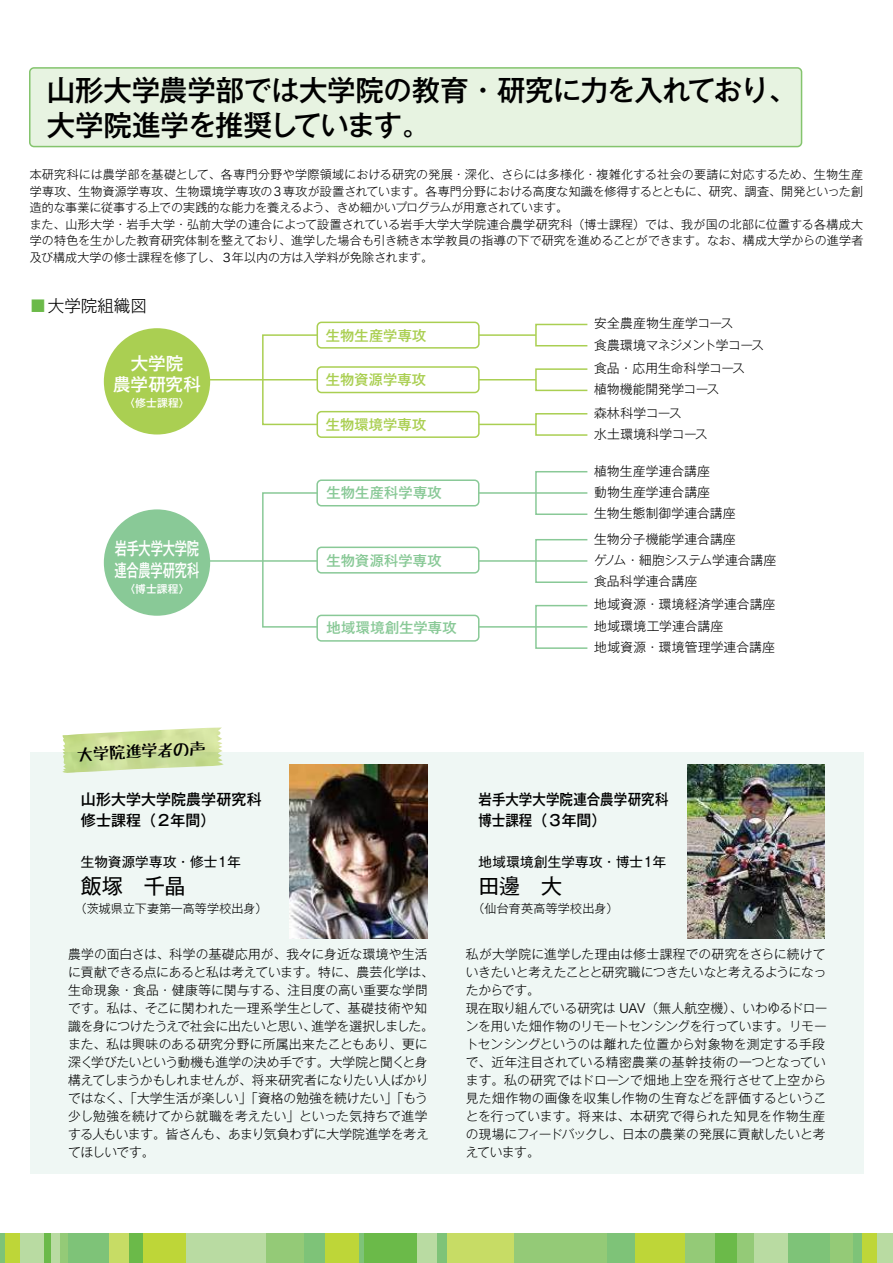
<style>
.page{position:relative;width:893px;height:1263px;background:#fff}
.page>*{position:absolute;margin:0;border:0;box-sizing:border-box;transform-origin:0 0}
.t1{font:500 28.5px/34.5px "Gothic MB101 Pro";letter-spacing:-.025em;color:#000}
.t2{font:21px "Gothic MB101 Pro";color:#000}
.t3{font:500 17.55px/21.6px "Gothic MB101 Pro";letter-spacing:-.015em;color:#fff;scale:.7 1}
.t4{font:500 17.55px/21.6px "Gothic MB101 Pro";letter-spacing:-.015em;color:#fff;text-align:center}
.t5{font:16.5px "Tanuki Permanent Marker";color:#000}
.t6{font:300 16.5px "Gothic MB101 Pro";letter-spacing:-.005em;color:#000}
.t7{font:500 15px/21px "Gothic MB101 Pro";color:#000;scale:.9 1}
.t8{font:500 15px/21px "Gothic MB101 Pro";color:#000}
.t9{font:500 14.25px "Gothic MB101 Pro";letter-spacing:.015em;color:#89c997}
.t10{font:500 14.25px "Gothic MB101 Pro";letter-spacing:.015em;color:#aacf52}
.t11{font:13.5px "Gothic MB101 Pro";letter-spacing:.02em;color:#000}
.t12{font:300 12.75px/18px "Gothic MB101 Pro";color:#000}
.t13{font:300 12.75px/21.3px "Gothic MB101 Pro";letter-spacing:-.035em;color:#000}
.t14{font:300 12.75px "Gothic MB101 Pro";letter-spacing:-.02em;color:#000}
.t15{font:300 12px/16.5px "Gothic MB101 Pro";letter-spacing:.005em;color:#000}
.t16{font:500 10.8px "Gothic MB101 Pro";letter-spacing:.01em;color:#fff}
.s1{font-family:"Hira Kaku Std N W3";font-weight:400}
.s2{font-family:"Hira Kaku Std N W3";font-weight:400;color:#6bba49}
</style>
<div class="page">
<div style="left:30px;top:751px;width:833px;height:422px;background:#eff7f4"></div>
<img style="left:289px;top:764px;width:138px;height:175px">
<img style="left:687px;top:764px;width:138px;height:175px">
<div style="left:317px;top:411px;width:163px;height:27px;border:2px solid #aacf52;border-radius:4px"></div>
<div style="left:316px;top:479px;width:163px;height:27px;border:2px solid #89c997;border-radius:4px"></div>
<div style="left:316px;top:547px;width:163px;height:27px;border:2px solid #89c997;border-radius:4px"></div>
<div style="left:316px;top:615px;width:163px;height:27px;border:2px solid #89c997;border-radius:4px"></div>
<div style="left:317px;top:366px;width:163px;height:27px;border:2px solid #aacf52;border-radius:4px"></div>
<div style="left:317px;top:322px;width:163px;height:27px;border:2px solid #aacf52;border-radius:4px"></div>
<div style="left:30px;top:68px;width:771px;height:79px;background:#e7f3e1;border-radius:4px"></div>
<div style="left:29px;top:67px;width:773px;height:80px;border:2px solid #84c46d;border-radius:4px"></div>
<div style="left:104px;top:328px;width:106px;height:106px;background:#aacf52;border-radius:50%"></div>
<div style="left:265px;top:1233px;width:40px;height:30px;background:#94ca77"></div>
<div style="left:513px;top:1233px;width:95px;height:30px;background:#94ca77"></div>
<div style="left:19px;top:1233px;width:41px;height:30px;background:#b9dba2"></div>
<div style="left:417px;top:1233px;width:20px;height:30px;background:#b9dba2"></div>
<div style="left:684px;top:1233px;width:70px;height:30px;background:#94ca77"></div>
<div style="left:186px;top:1233px;width:79px;height:30px;background:#b9dba2"></div>
<div style="left:754px;top:1233px;width:34px;height:30px;background:#b9dba2"></div>
<div style="left:60px;top:1233px;width:8px;height:30px;background:#94ca77"></div>
<div style="left:129px;top:1233px;width:14px;height:30px;background:#6bba49"></div>
<div style="left:364px;top:1233px;width:53px;height:30px;background:#6bba49"></div>
<div style="left:715px;top:1233px;width:21px;height:30px;background:#6bba49"></div>
<div style="left:0;top:1233px;width:5px;height:30px;background:#7ec378"></div>
<div style="left:68px;top:1233px;width:41px;height:30px;background:#7ec378"></div>
<div style="left:305px;top:1233px;width:20px;height:30px;background:#7ec378"></div>
<div style="left:788px;top:1233px;width:43px;height:30px;background:#7ec378"></div>
<div style="left:437px;top:1233px;width:10px;height:30px;background:#7ec378"></div>
<div style="left:608px;top:1233px;width:27px;height:30px;background:#7ec378"></div>
<div style="left:358px;top:1233px;width:6px;height:30px;background:#7ec378"></div>
<div style="left:109px;top:1233px;width:20px;height:30px;background:#c7dc65"></div>
<div style="left:447px;top:1233px;width:66px;height:30px;background:#c7dc65"></div>
<div style="left:5px;top:1233px;width:14px;height:30px;background:#bed638"></div>
<div style="left:635px;top:1233px;width:49px;height:30px;background:#bed638"></div>
<div style="left:325px;top:1233px;width:33px;height:30px;background:#bed638"></div>
<div style="left:143px;top:1233px;width:43px;height:30px;background:#bed638"></div>
<div style="left:44px;top:1233px;width:7px;height:30px;background:#6bba49"></div>
<div style="left:831px;top:1233px;width:23px;height:30px;background:#94ca77"></div>
<div style="left:877px;top:1233px;width:16px;height:30px;background:#b9dba2"></div>
<div style="left:854px;top:1233px;width:9px;height:30px;background:#7ec378"></div>
<div style="left:863px;top:1233px;width:14px;height:30px;background:#bed638"></div>
<div style="left:104px;top:509px;width:106px;height:107px;background:#89c997;border-radius:50%"></div>
<hr style="left:208px;top:379px;width:109px;height:1px;background:#aacf52">
<div style="left:262px;top:334px;width:56px;height:91px;border:2px solid #aacf52"></div>
<hr style="left:208px;top:560px;width:109px;height:2px;background:#89c997">
<div style="left:262px;top:492px;width:56px;height:136px;border:2px solid #89c997"></div>
<hr style="left:479px;top:334px;width:57px;height:2px;background:#aacf52">
<div style="left:535px;top:324px;width:53px;height:22px;border:2px solid #aacf52"></div>
<hr style="left:479px;top:379px;width:57px;height:1px;background:#aacf52">
<div style="left:535px;top:368px;width:53px;height:23px;border:2px solid #aacf52"></div>
<hr style="left:479px;top:424px;width:57px;height:1px;background:#aacf52">
<div style="left:535px;top:413px;width:53px;height:23px;border:2px solid #aacf52"></div>
<hr style="left:479px;top:492px;width:108px;height:2px;background:#89c997">
<div style="left:535px;top:471px;width:53px;height:44px;border:2px solid #89c997"></div>
<hr style="left:479px;top:560px;width:108px;height:2px;background:#89c997">
<div style="left:535px;top:539px;width:53px;height:44px;border:2px solid #89c997"></div>
<hr style="left:479px;top:626px;width:108px;height:2px;background:#89c997">
<div style="left:535px;top:605px;width:53px;height:44px;border:2px solid #89c997"></div>
<svg style="left:62px;top:727px;width:162px;height:46px"></svg>
<h1 class="t1" style="left:47px;top:70px;width:752px">山形大学農学部では大学院の教育・研究に力を入れており、大学院進学を推奨しています。</h1>
<p class="t15" style="left:30px;top:165px;width:835px">本研究科には農学部を基礎として、各専門分野や学際領域における研究の発展・深化、さらには多様化・複雑化する社会の要請に対応するため、生物生産学専攻、生物資源学専攻、生物環境学専攻の<span class="s1">3</span>専攻が設置されています。各専門分野における高度な知識を修得するとともに、研究、調査、開発といった創造的な事業に従事する上での実践的な能力を養えるよう、きめ細かいプログラムが用意されています。<br>また、山形大学・岩手大学・弘前大学の連合によって設置されている岩手大学大学院連合農学研究科（博士課程）では、我が国の北部に位置する各構成大学の特色を生かした教育研究体制を整えており、進学した場合も引き続き本学教員の指導の下で研究を進めることができます。なお、構成大学からの進学者及び構成大学の修士課程を修了し、<span class="s1">３</span>年以内の方は入学料が免除されます。</p>
<p class="t6" style="left:30px;top:292px;width:119px"><span class="s2">■</span>大学院組織図</p>
<h3 class="t4" style="left:113px;top:350px;width:89px">大学院<br>農学研究科</h3>
<p class="t16" style="left:124px;top:394px;width:67px">〈修士課程〉</p>
<h3 class="t3" style="left:115px;top:536px;width:123px">岩手大学大学院連合農学研究科</h3>
<p class="t16" style="left:125px;top:580px;width:66px">〈博士課程〉</p>
<p class="t10" style="left:326px;top:323px;width:102px">生物生産学専攻</p>
<p class="t10" style="left:326px;top:368px;width:102px">生物資源学専攻</p>
<p class="t10" style="left:326px;top:413px;width:102px">生物環境学専攻</p>
<p class="t9" style="left:327px;top:481px;width:117px">生物生産科学専攻</p>
<p class="t9" style="left:327px;top:548px;width:117px">生物資源科学専攻</p>
<p class="t9" style="left:327px;top:616px;width:132px">地域環境創生学専攻</p>
<p class="t13" style="left:594px;top:311px;width:171px">安全農産物生産学コース<br>食農環境マネジメント学コース</p>
<p class="t12" style="left:594px;top:356px;width:152px;line-height:21.3px">食品・応用生命科学コース植物機能開発学コース</p>
<p class="t12" style="left:594px;top:400px;width:115px;line-height:21.3px">森林科学コース<br>水土環境科学コース</p>
<p class="t12" style="left:594px;top:460px;width:117px">植物生産学連合講座</p>
<p class="t12" style="left:594px;top:499px;width:143px;line-height:25.5px">生物生態制御学連合講座生物分子機能学連合講座</p>
<p class="t12" style="left:594px;top:568px;width:183px;line-height:23.4px">食品科学連合講座<br>地域資源・環境経済学連合講座</p>
<p class="t12" style="left:594px;top:481px;width:117px">動物生産学連合講座</p>
<p class="t14" style="left:594px;top:549px;width:184px">ゲノム・細胞システム学連合講座</p>
<p class="t12" style="left:594px;top:613px;width:182px;line-height:21.3px">地域環境工学連合講座<br>地域資源・環境管理学連合講座</p>
<p class="t5" style="left:76px;top:746px;width:130px;rotate:-3deg">大学院進学者の声</p>
<p class="t8" style="left:81px;top:787px;width:182px">山形大学大学院農学研究科修士課程（２年間）</p>
<p class="t11" style="left:81px;top:850px;width:161px">生物資源学専攻・修士１年</p>
<h2 class="t2" style="left:81px;top:869px;width:106px">飯塚　千晶</h2>
<p class="t15" style="left:75px;top:899px;width:194px">（茨城県立下妻第一高等学校出身）</p>
<p class="t12" style="left:68px;top:943px;width:367px">農学の面白さは、科学の基礎応用が、我々に身近な環境や生活に貢献できる点にあると私は考えています。特に、農芸化学は、生命現象・食品・健康等に関与する、注目度の高い重要な学問です。私は、そこに関われた一理系学生として、基礎技術や知識を身につけたうえで社会に出たいと思い、進学を選択しました。また、私は興味のある研究分野に所属出来たこともあり、更に深く学びたいという動機も進学の決め手です。大学院と聞くと身構えてしまうかもしれませんが、将来研究者になりたい人ばかりではなく、「大学生活が楽しい」「資格の勉強を続けたい」「もう少し勉強を続けてから就職を考えたい」といった気持ちで進学する人もいます。皆さんも、あまり気負わずに大学院進学を考えてほしいです。</p>
<p class="t7" style="left:479px;top:787px;width:212px">岩手大学大学院連合農学研究科博士課程（３年間）</p>
<p class="t11" style="left:479px;top:850px;width:189px">地域環境創生学専攻・博士１年</p>
<h2 class="t2" style="left:479px;top:869px;width:85px">田邊　大</h2>
<p class="t15" style="left:473px;top:899px;width:147px">（仙台育英高等学校出身）</p>
<p class="t12" style="left:466px;top:943px;width:363px">私が大学院に進学した理由は修士課程での研究をさらに続けていきたいと考えたことと研究職につきたいなと考えるようになったからです。<br>現在取り組んでいる研究は <span class="s1">UAV</span>（無人航空機）、いわゆるドローンを用いた畑作物のリモートセンシングを行っています。リモートセンシングというのは離れた位置から対象物を測定する手段で、近年注目されている精密農業の基幹技術の一つとなっています。私の研究ではドローンで畑地上空を飛行させて上空から見た畑作物の画像を収集し作物の生育などを評価するということを行っています。将来は、本研究で得られた知見を作物生産の現場にフィードバックし、日本の農業の発展に貢献したいと考えています。</p>
</div>
